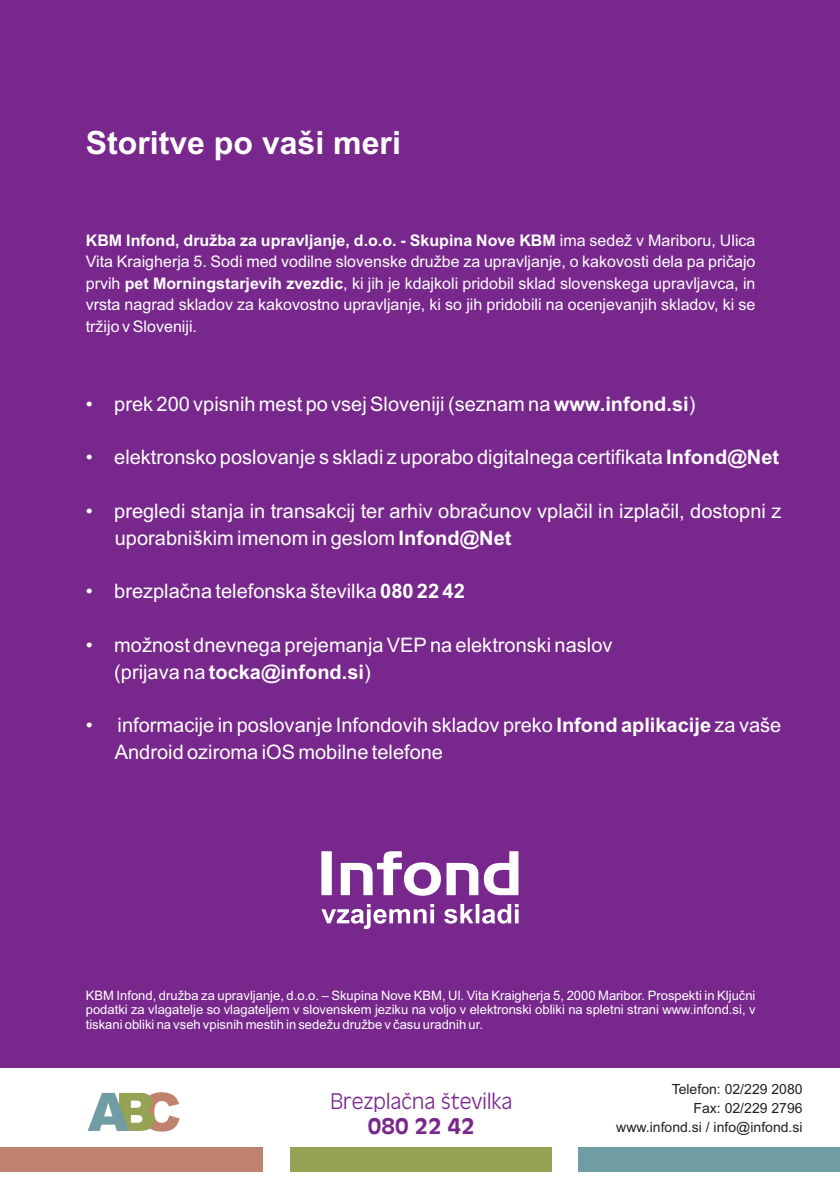
<style>
.page{position:relative;width:840px;height:1191px;background:#fff}
.page>*{position:absolute;margin:0;border:0;box-sizing:border-box;transform-origin:0 0}
.t1{font:700 32px "Arial";color:#fff}
.t2{font:300 23.6px "Antique Olive TEE";color:#78278c}
.t3{font:500 23.6px "Antique Olive TEE";color:#78278c}
.t4{font:20px/26.8px "Arial";color:#fff}
.t5{font:16px/21.4px "Arial";color:#fff;text-align:justify}
.t6{font:14px/18.8px "Arial";color:#231f20;text-align:right}
.t7{font:13px/14.6px "Arial";color:#fff;text-align:justify}
.s1{font-weight:700}
</style>
<div class="page">
<div style="left:0;top:0;width:839px;height:1067px;background:#78278c"></div>
<div style="left:578px;top:1146px;width:261px;height:25px;background:#709ca3"></div>
<div style="left:289px;top:1146px;width:262px;height:25px;background:#96a354"></div>
<div style="left:0;top:1146px;width:263px;height:25px;background:#bf826e"></div>
<svg style="left:88px;top:1092px;width:91px;height:39px"></svg>
<svg style="left:321px;top:851px;width:197px;height:78px"></svg>
<h1 class="t1" style="left:86px;top:130px;width:316px">Storitve po vaši meri</h1>
<p class="t5" style="left:86px;top:231px;width:670px"><span class="s1">KBM Infond, družba za upravljanje, d.o.o. - Skupina Nove KBM</span> ima sedež v Mariboru, Ulica Vita Kraigherja 5. Sodi med vodilne slovenske družbe za upravljanje, o kakovosti dela pa pričajo prvih <span class="s1">pet Morningstarjevih zvezdic</span>, ki jih je kdajkoli pridobil sklad slovenskega upravljavca, in vrsta nagrad skladov za kakovostno upravljanje, ki so jih pridobili na ocenjevanjih skladov, ki se tržijo v Sloveniji.</p>
<p class="t4" style="left:86px;top:392px;width:610px">• prek 200 vpisnih mest po vsej Sloveniji (seznam na <span class="s1">www.infond.si</span>)</p>
<p class="t4" style="left:86px;top:445px;width:694px">• elektronsko poslovanje s skladi z uporabo digitalnega certifikata <span class="s1">Infond@Net</span></p>
<p class="t4" style="left:115px;top:499px;width:667px;text-indent:-29px">• pregledi stanja in transakcij ter arhiv obračunov vplačil in izplačil, dostopni z uporabniškim imenom in geslom <span class="s1">Infond@Net</span></p>
<p class="t4" style="left:86px;top:579px;width:380px">• brezplačna telefonska številka <span class="s1">080 22 42</span></p>
<p class="t4" style="left:114px;top:633px;width:499px;text-indent:-28px">• možnost dnevnega prejemanja VEP na elektronski naslov (prijava na <span class="s1">tocka@infond.si</span>)</p>
<p class="t4" style="left:115px;top:714px;width:667px;text-indent:-29px">• informacije in poslovanje Infondovih skladov preko <span class="s1">Infond aplikacije</span> za vaše<br>Android oziroma iOS mobilne telefone</p>
<p class="t7" style="left:86px;top:989px;width:670px">KBM Infond, družba za upravljanje, d.o.o. – Skupina Nove KBM, Ul. Vita Kraigherja 5, 2000 Maribor. Prospekti in Ključni podatki za vlagatelje so vlagateljem v slovenskem jeziku na voljo v elektronski obliki na spletni strani www.infond.si, v tiskani obliki na vseh vpisnih mestih in sedežu družbe v času uradnih ur.</p>
<p class="t2" style="left:330px;top:1087px;width:183px">Brezplačna številka</p>
<p class="t3" style="left:368px;top:1112px;width:108px">080 22 42</p>
<p class="t6" style="left:616px;top:1081px;width:188px">Telefon: 02/229 2080<br>Fax: 02/229 2796 www.infond.si / info@infond.si</p>
</div>
